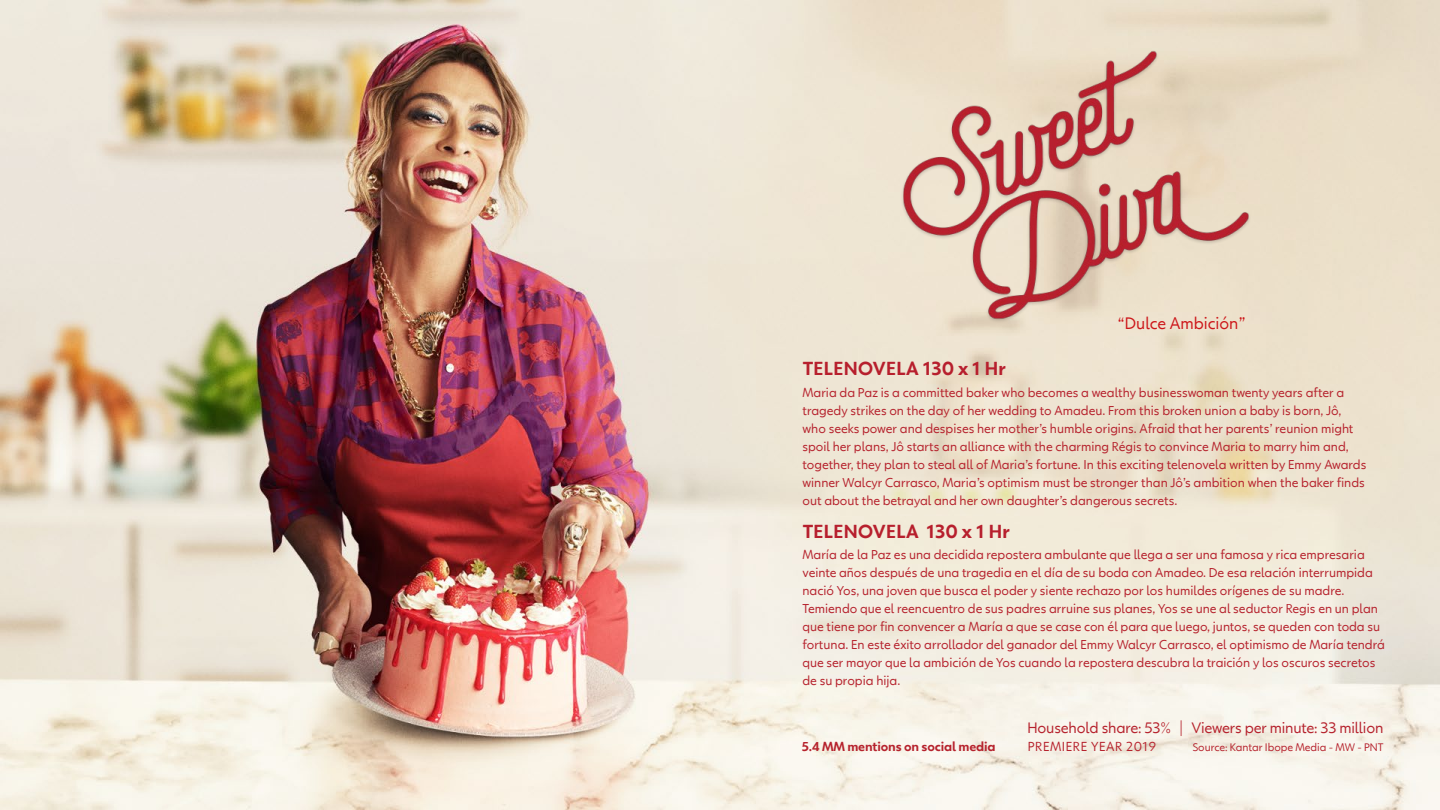
<style>
.page{position:relative;width:1440px;height:810px;background:#fff}
.page>*{position:absolute;margin:0;border:0;box-sizing:border-box;transform-origin:0 0}
.t1{font:700 18.75px "Globotipo Texto";letter-spacing:.02em;color:#b71f2d}
.t2{font:16.5px "Globotipo Texto";color:#cd171a}
.t3{font:15px "Globotipo Texto";letter-spacing:-.01em;color:#b6222d}
.t4{font:12.98px "Globotipo Texto";letter-spacing:.04em;color:#b6222d}
.t5{font:700 12.83px "Globotipo Texto";letter-spacing:-.01em;color:#b6222d}
.t6{font:12.75px/18px "Globotipo Texto";color:#b6222d}
.t7{font:10.88px "Globotipo Texto";color:#b6222d}
.s1{font-size:12.9px}
</style>
<div class="page">
<img style="left:0;top:0;width:1440px;height:810px">
<img style="left:901px;top:51px;width:350px;height:271px">
<h1 class="t1" style="left:803px;top:358px;width:205px">TELENOVELA 130 x 1 Hr</h1>
<p class="t2" style="left:1118px;top:314px;width:129px">“Dulce Ambición”</p>
<p class="t6" style="left:802px;top:383px;width:565px">Maria da Paz is a committed baker who becomes a wealthy businesswoman twenty years after a tragedy strikes on the day of her wedding to Amadeu. From this broken union a baby is born, Jô, who seeks power and despises her mother’s humble origins. Afraid that her parents’ reunion might spoil her plans, Jô starts an alliance with the charming Régis to convince Maria to marry him and, together, they plan to steal all of Maria’s fortune. In this exciting telenovela written by Emmy Awards winner Walcyr Carrasco, Maria’s optimism must be stronger than Jô’s ambition when the baker finds out about the betrayal and her own daughter’s dangerous secrets.</p>
<h1 class="t1" style="left:803px;top:520px;width:209px">TELENOVELA 130 x 1 Hr</h1>
<p class="t6" style="left:802px;top:546px;width:584px">María de la Paz es una decidida repostera ambulante que llega a ser una famosa y rica empresaria veinte años después de una tragedia en el día de su boda con Amadeo. De esa relación interrumpida nació Yos, una joven que busca el poder y siente rechazo por los humildes orígenes de su madre.<br>Temiendo que el reencuentro de sus padres arruine sus planes, Yos se une al seductor Regis en un plan que tiene por fin convencer a María a que se case con él para que luego, juntos, se queden con toda su fortuna. En este éxito arrollador del ganador del Emmy Walcyr Carrasco, el optimismo de María tendrá que ser mayor que la ambición de Yos cuando la repostera descubra la traición y los oscuros secretos de su propia hija.</p>
<p class="t5" style="left:802px;top:739px;width:195px">5.4 MM mentions on social media</p>
<p class="t3" style="left:1027px;top:719px;width:358px">Household share: 53% | Viewers per minute: 33 million</p>
<p class="t4" style="left:1028px;top:739px;width:130px">PREMIERE YEAR <span class="s1">2019</span></p>
<p class="t7" style="left:1193px;top:741px;width:192px">Source: Kantar Ibope Media - MW - PNT</p>
</div>
